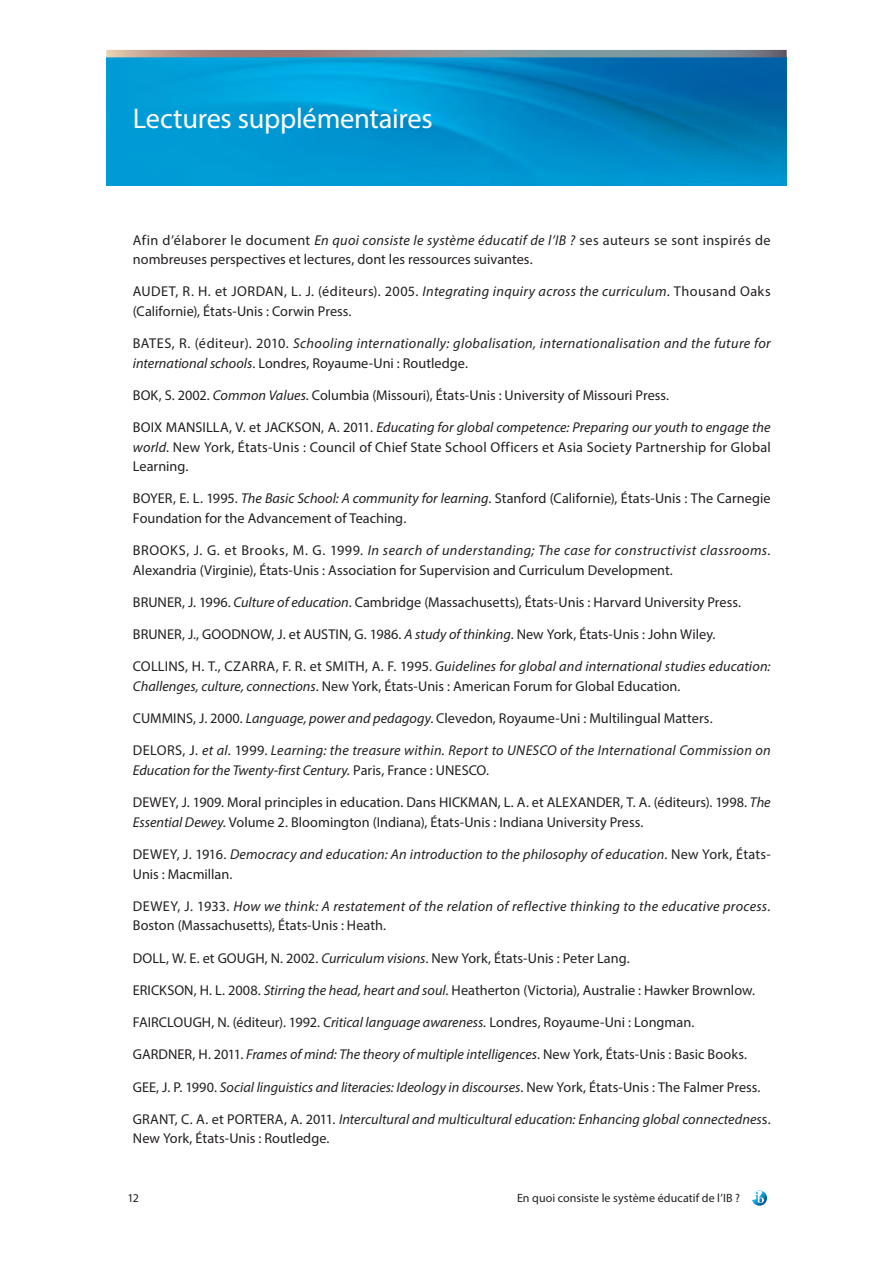
<style>
.page{position:relative;width:893px;height:1263px;background:#fff}
.page>*{position:absolute;margin:0;border:0;box-sizing:border-box;transform-origin:0 0}
.Heading_2{font:28.5px "Myriad Pro";letter-spacing:-.01em;color:#fff}
.Body{font:14.25px/19.5px "Myriad Pro";letter-spacing:.005em;color:#231f20}
.Body-2{font:italic 14.25px/19.5px "Myriad Pro";letter-spacing:.015em;color:#231f20}
.t1{font:12px "Myriad Pro";letter-spacing:.01em;color:#231f20}
.s1{font-style:italic}
.s2{font-style:normal}
</style>
<div class="page">
<svg style="left:752px;top:1190px;width:15px;height:16px"></svg>
<img style="left:106px;top:58px;width:681px;height:127px">
<svg style="left:106px;top:50px;width:681px;height:7px;background:#968e8d"></svg>
<p class="Heading_2" style="left:133px;top:100px;width:301px">Lectures supplémentaires</p>
<p class="Body" style="left:133px;top:230px;width:639px">Afin d’élaborer le document <span class="s1">En quoi consiste le système éducatif de l’IB ?</span> ses auteurs se sont inspirés de nombreuses perspectives et lectures, dont les ressources suivantes.</p>
<p class="Body" style="left:133px;top:282px;width:639px">AUDET, R. H. et JORDAN, L. J. (éditeurs). 2005. <span class="s1">Integrating inquiry across the curriculum</span>. Thousand Oaks (Californie), États-Unis : Corwin Press.</p>
<p class="Body-2" style="left:133px;top:333px;width:639px"><span class="s2">BATES, R. (éditeur). 2010.</span> Schooling internationally: globalisation, internationalisation and the future for international schools<span class="s2">. Londres, Royaume-Uni : Routledge.</span></p>
<p class="Body" style="left:133px;top:385px;width:538px">BOK, S. 2002. <span class="s1">Common Values</span>. Columbia (Missouri), États-Unis : University of Missouri Press.</p>
<p class="Body" style="left:133px;top:417px;width:639px;text-align:justify">BOIX MANSILLA, V. et JACKSON, A. 2011. <span class="s1">Educating for global competence: Preparing our youth to engage the world</span>. New York, États-Unis : Council of Chief State School Officers et Asia Society Partnership for Global Learning.</p>
<p class="Body" style="left:133px;top:489px;width:639px">BOYER, E. L. 1995. <span class="s1">The Basic School: A community for learning</span>. Stanford (Californie), États-Unis : The Carnegie<br>Foundation for the Advancement of Teaching.</p>
<p class="Body" style="left:133px;top:540px;width:639px">BROOKS, J. G. et Brooks, M. G. 1999. <span class="s1">In search of understanding; The case for constructivist classrooms.<br></span>Alexandria (Virginie), États-Unis : Association for Supervision and Curriculum Development.</p>
<p class="Body" style="left:133px;top:592px;width:610px">BRUNER, J. 1996. <span class="s1">Culture of education</span>. Cambridge (Massachusetts), États-Unis : Harvard University Press.</p>
<p class="Body" style="left:133px;top:624px;width:584px">BRUNER, J., GOODNOW, J. et AUSTIN, G. 1986. <span class="s1">A study of thinking</span>. New York, États-Unis : John Wiley.</p>
<p class="Body" style="left:133px;top:657px;width:639px">COLLINS, H. T., CZARRA, F. R. et SMITH, A. F. 1995. <span class="s1">Guidelines for global and international studies education:<br>Challenges, culture, connections</span>. New York, États-Unis : American Forum for Global Education.</p>
<p class="Body" style="left:133px;top:708px;width:581px">CUMMINS, J. 2000. <span class="s1">Language, power and pedagogy</span>. Clevedon, Royaume-Uni : Multilingual Matters.</p>
<p class="Body-2" style="left:133px;top:741px;width:639px"><span class="s2">DELORS, J.</span> et al<span class="s2">. 1999.</span> Learning: the treasure within. Report to UNESCO of the International Commission on<br>Education for the Twenty-first Century. <span class="s2">Paris, France : UNESCO.</span></p>
<p class="Body" style="left:133px;top:792px;width:639px">DEWEY, J. 1909. Moral principles in education. Dans HICKMAN, L. A. et ALEXANDER, T. A. (éditeurs). 1998. <span class="s1">The<br>Essential Dewey</span>. Volume 2. Bloomington (Indiana), États-Unis : Indiana University Press.</p>
<p class="Body-2" style="left:133px;top:844px;width:639px"><span class="s2">DEWEY, J. 1916.</span> Democracy and education: An introduction to the philosophy of education<span class="s2">. New York, États-<br>Unis : Macmillan.</span></p>
<p class="Body-2" style="left:133px;top:896px;width:639px"><span class="s2">DEWEY, J. 1933.</span> How we think: A restatement of the relation of reflective thinking to the educative process.<br><span class="s2">Boston (Massachusetts), États-Unis : Heath.</span></p>
<p class="Body" style="left:133px;top:948px;width:498px">DOLL, W. E. et GOUGH, N. 2002. <span class="s1">Curriculum visions</span>. New York, États-Unis : Peter Lang.</p>
<p class="Body" style="left:133px;top:980px;width:624px">ERICKSON, H. L. 2008. <span class="s1">Stirring the head, heart and soul</span>. Heatherton (Victoria), Australie : Hawker Brownlow.</p>
<p class="Body" style="left:133px;top:1012px;width:563px">FAIRCLOUGH, N. (éditeur). 1992. <span class="s1">Critical language awareness.</span> Londres, Royaume-Uni : Longman.</p>
<p class="Body" style="left:133px;top:1044px;width:616px">GARDNER, H. 2011. <span class="s1">Frames of mind: The theory of multiple intelligences</span>. New York, États-Unis : Basic Books.</p>
<p class="Body-2" style="left:133px;top:1077px;width:629px"><span class="s2">GEE, J. P. 1990.</span> Social linguistics and literacies: Ideology in discourses<span class="s2">. New York, États-Unis : The Falmer Press.</span></p>
<p class="Body-2" style="left:133px;top:1109px;width:639px"><span class="s2">GRANT, C. A. et PORTERA, A. 2011.</span> Intercultural and multicultural education: Enhancing global connectednes<span class="s2">s.<br>New York, États-Unis : Routledge.</span></p>
<p class="t1" style="left:128px;top:1190px;width:13px">12</p>
<p class="t1" style="left:517px;top:1190px;width:224px">En quoi consiste le système éducatif de l’IB ?</p>
</div>
